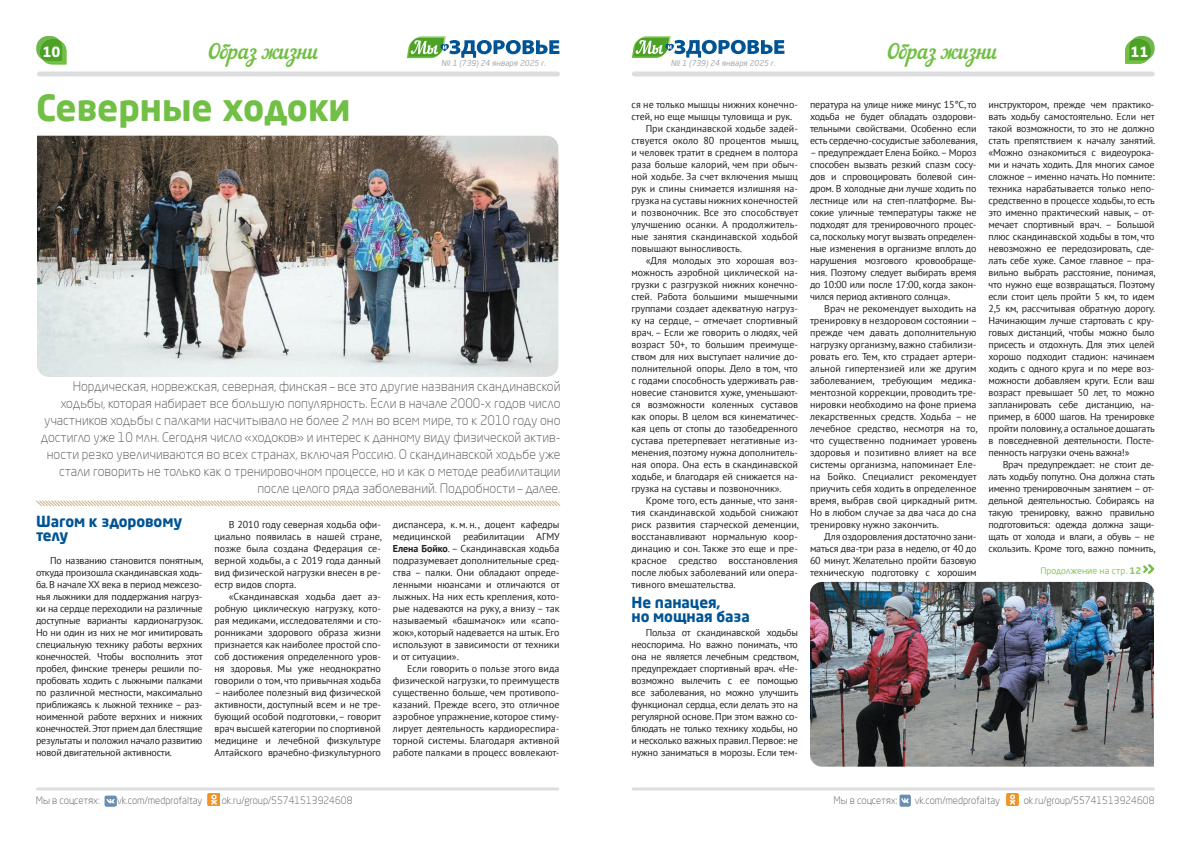
<style>
.page{position:relative;width:1191px;height:842px;background:#fff}
.page>*{position:absolute;margin:0;border:0;box-sizing:border-box;transform-origin:0 0}
.Заголовок_статьи{font:700 36px "Neo Sans Pro";color:#71bf44}
.Рубрика{font:21px "Nautilus Pompilius";color:#71bf44}
.Подзаголовок_в_тексте{font:700 15px/14px "Neo Sans Pro";letter-spacing:-.005em;color:#015494}
.t1{font:700 14px "Neo Sans Pro";color:#fff}
.Лид{font:300 13px/17px "Neo Sans Pro";color:#57585a;text-align:right}
.Основной_текст{font:10px/12px "PT Sans";letter-spacing:-.01em;color:#231f20;text-align:justify}
.t2{font:300 10px "Neo Sans Pro";color:#57585a}
.Врезка{font:9px "Neo Sans Pro";color:#8dc964}
.t3{font:8px "Neo Sans Pro";color:#a8a9ad}
.s1{font-weight:700}
</style>
<div class="page">
<div style="left:39px;top:72px;width:518px;height:5px;background:#dcdddf"></div>
<div style="left:634px;top:72px;width:518px;height:5px;background:#dcdddf"></div>
<hr style="left:37px;top:787px;width:521px;height:3px;background:#dcdddf">
<hr style="left:633px;top:787px;width:520px;height:3px;background:#dcdddf">
<svg style="left:407px;top:36px;width:152px;height:22px"></svg>
<svg style="left:632px;top:36px;width:152px;height:22px"></svg>
<svg style="left:105px;top:795px;width:11px;height:12px"></svg>
<svg style="left:208px;top:794px;width:12px;height:12px"></svg>
<svg style="left:899px;top:795px;width:11px;height:11px"></svg>
<svg style="left:1006px;top:793px;width:12px;height:13px"></svg>
<svg style="left:1125px;top:36px;width:29px;height:28px"></svg>
<svg style="left:36px;top:36px;width:30px;height:28px"></svg>
<svg style="left:1143px;top:564px;width:12px;height:10px"></svg>
<img style="left:37px;top:136px;width:521px;height:241px">
<svg style="left:36px;top:500px;width:525px;height:7px"></svg>
<img style="left:810px;top:582px;width:344px;height:185px">
<p class="Рубрика" style="left:207px;top:39px;width:113px">Образ жизни</p>
<p class="Рубрика" style="left:886px;top:39px;width:113px">Образ жизни</p>
<h3 class="t1" style="left:42px;top:42px;width:20px">10</h3>
<h3 class="t1" style="left:1130px;top:43px;width:20px">11</h3>
<p class="t3" style="left:441px;top:58px;width:107px">№ 1 (739) 24 января 2025 г.</p>
<p class="t3" style="left:671px;top:58px;width:107px">№ 1 (739) 24 января 2025 г.</p>
<p class="Заголовок_статьи" style="left:36px;top:84px;width:316px">Северные ходоки</p>
<p class="Лид" style="left:41px;top:377px;width:521px">Нордическая, норвежская, северная, финская – все это другие названия скандинавской ходьбы, которая набирает все большую популярность. Если в начале 2000-х годов число участников ходьбы с палками насчитывало не более 2 млн во всем мире, то к 2010 году оно достигло уже 10 млн. Сегодня число «ходоков» и интерес к данному виду физической актив&shy;ности резко увеличиваются во всех странах, включая Россию. О скандинавской ходьбе уже стали говорить не только как о тренировочном процессе, но и как о методе реабилитации после целого ряда заболеваний. Подробности – далее.</p>
<p class="Подзаголовок_в_тексте" style="left:36px;top:514px;width:148px">Шагом к здоровому телу</p>
<p class="Основной_текст" style="left:36px;top:554px;width:169px;text-indent:14px">По названию становится понятным, откуда произошла скандинавская ходь&shy;ба. В начале XX века в период межсезо&shy;нья лыжники для поддержания нагруз&shy;ки на сердце переходили на различные доступные варианты кардионагрузок.<br>Но ни один из них не мог имитировать специальную технику работы верхних конечностей. Чтобы восполнить этот пробел, финские тренеры решили по&shy;пробовать ходить с лыжными палками по различной местности, максимально приближаясь к лыжной технике – раз&shy;ноименной работе верхних и нижних конечностей. Этот прием дал блестящие результаты и положил начало развитию новой двигательной активности.</p>
<p class="Основной_текст" style="left:214px;top:518px;width:169px;text-indent:14px">В 2010 году северная ходьба офи&shy;циально появилась в нашей стране, позже была создана Федерация се&shy;верной ходьбы, а с 2019 года данный вид физической нагрузки внесен в ре&shy;естр видов спорта.</p>
<p class="Основной_текст" style="left:214px;top:590px;width:169px;text-indent:14px">«Скандинавская ходьба дает аэ&shy;робную циклическую нагрузку, кото&shy;рая медиками, исследователями и сто&shy;ронниками здорового образа жизни признается как наиболее простой спо&shy;соб достижения определенного уров&shy;ня здоровья. Мы уже неоднократно говорили о том, что привычная ходьба</p>
<p class="Основной_текст" style="left:214px;top:686px;width:168px">– наиболее полезный вид физической активности, доступный всем и не тре&shy;бующий особой подготовки,– говорит врач высшей категории по спортивной медицине и лечебной физкультуре Алтайского врачебно-физкультурного</p>
<p class="Основной_текст" style="left:393px;top:518px;width:168px">диспансера, к. м. н., доцент кафедры медицинской реабилитации АГМУ <span class="s1">Елена Бойко</span>. – Скандинавская ходьба подразумевает дополнительные сред&shy;ства – палки. Они обладают опреде&shy;ленными нюансами и отличаются от лыжных. На них есть крепления, кото&shy;рые надеваются на руку, а внизу – так называемый «башмачок» или «сапо&shy;жок», который надевается на штык. Его используют в зависимости от техники и от ситуации».</p>
<p class="Основной_текст" style="left:393px;top:662px;width:168px;text-indent:14px">Если говорить о пользе этого вида физической нагрузки, то преимуществ существенно больше, чем противопо&shy;казаний. Прежде всего, это отличное аэробное упражнение, которое стиму&shy;лирует деятельность кардиореспира&shy;торной системы. Благодаря активной работе палками в процесс вовлекают-</p>
<p class="Основной_текст" style="left:631px;top:98px;width:168px">ся не только мышцы нижних конечно&shy;стей, но еще мышцы туловища и рук.</p>
<p class="Основной_текст" style="left:631px;top:122px;width:169px;text-indent:14px">При скандинавской ходьбе задей&shy;ствуется около 80 процентов мышц, и человек тратит в среднем в полтора раза больше калорий, чем при обыч&shy;ной ходьбе. За счет включения мышц рук и спины снимается излишняя на&shy;грузка на суставы нижних конечностей и позвоночник. Все это способствует улучшению осанки. А продолжитель&shy;ные занятия скандинавской ходьбой повышают выносливость.</p>
<p class="Основной_текст" style="left:631px;top:254px;width:169px;text-indent:14px">«Для молодых это хорошая воз&shy;можность аэробной циклической на&shy;грузки с разгрузкой нижних конечно&shy;стей. Работа большими мышечными группами создает адекватную нагруз&shy;ку на сердце, – отмечает спортивный врач. – Если же говорить о людях, чей возраст 50+, то большим преимуще&shy;ством для них выступает наличие до&shy;полнительной опоры. Дело в том, что с годами способность удерживать рав&shy;новесие становится хуже, уменьшают&shy;ся возможности коленных суставов как опоры. В целом вся кинематичес&shy;кая цепь от стопы до тазобедренного сустава претерпевает негативные из&shy;менения, поэтому нужна дополнитель&shy;ная опора. Она есть в скандинавской ходьбе, и благодаря ей снижается на&shy;грузка на суставы и позвоночник».</p>
<p class="Основной_текст" style="left:631px;top:494px;width:169px;text-indent:14px">Кроме того, есть данные, что заня&shy;тия скандинавской ходьбой снижают риск развития старческой деменции, восстанавливают нормальную коор&shy;динацию и сон. Также это еще и пре&shy;красное средство восстановления после любых заболеваний или опера&shy;тивного вмешательства.</p>
<p class="Подзаголовок_в_тексте" style="left:631px;top:595px;width:120px">Не панацея,<br>но мощная база</p>
<p class="Основной_текст" style="left:631px;top:626px;width:169px;text-indent:14px">Польза от скандинавской ходьбы неоспорима. Но важно понимать, что она не является лечебным средством, предупреждает спортивный врач. «Не&shy;возможно вылечить с ее помощью все заболевания, но можно улучшить функционал сердца, если делать это на регулярной основе. При этом важно со&shy;блюдать не только технику ходьбы, но и несколько важных правил. Первое: не нужно заниматься в морозы. Если тем-</p>
<p class="Основной_текст" style="left:810px;top:98px;width:169px">пература на улице ниже минус 15°C, то ходьба не будет обладать оздорови&shy;тельными свойствами. Особенно если есть сердечно-сосудистые заболевания,</p>
<p class="Основной_текст" style="left:810px;top:146px;width:168px">– предупреждает Елена Бойко. – Мороз способен вызвать резкий спазм сосу&shy;дов и спровоцировать болевой син&shy;дром. В холодные дни лучше ходить по лестнице или на степ-платформе. Вы&shy;сокие уличные температуры также не подходят для тренировочного процес&shy;са, поскольку могут вызвать определен&shy;ные изменения в организме вплоть до нарушения мозгового кровообраще&shy;ния. Поэтому следует выбирать время до 10:00 или после 17:00, когда закон&shy;чился период активного солнца».</p>
<p class="Основной_текст" style="left:810px;top:302px;width:169px;text-indent:14px">Врач не рекомендует выходить на тренировку в нездоровом состоянии – прежде чем давать дополнительную нагрузку организму, важно стабилизи&shy;ровать его. Тем, кто страдает артери&shy;альной гипертензией или же другим заболеванием, требующим медика&shy;ментозной коррекции, проводить тре&shy;нировки необходимо на фоне приема лекарственных средств. Ходьба – не лечебное средство, несмотря на то, что существенно поднимает уровень здоровья и позитивно влияет на все системы организма, напоминает Еле&shy;на Бойко. Специалист рекомендует приучить себя ходить в определенное время, выбрав свой циркадный ритм.<br>Но в любом случае за два часа до сна тренировку нужно закончить.</p>
<p class="Основной_текст" style="left:810px;top:530px;width:168px;text-indent:14px">Для оздоровления достаточно зани&shy;маться два-три раза в неделю, от 40 до 60 минут. Желательно пройти базовую техническую подготовку с хорошим</p>
<p class="Основной_текст" style="left:988px;top:98px;width:168px">инструктором, прежде чем практико&shy;вать ходьбу самостоятельно. Если нет такой возможности, то это не должно стать препятствием к началу занятий. «Можно ознакомиться с видеоурока&shy;ми и начать ходить. Для многих самое сложное – именно начать. Но помните: техника нарабатывается только непо&shy;средственно в процессе ходьбы, то есть это именно практический навык, – от&shy;мечает спортивный врач. – Большой плюс скандинавской ходьбы в том, что невозможно ее передозировать, сде&shy;лать себе хуже. Самое главное – пра&shy;вильно выбрать расстояние, понимая, что нужно еще возвращаться. Поэтому если стоит цель пройти 5 км, то идем 2,5 км, рассчитывая обратную дорогу.<br>Начинающим лучше стартовать с кру&shy;говых дистанций, чтобы можно было присесть и отдохнуть. Для этих целей хорошо подходит стадион: начинаем ходить с одного круга и по мере воз&shy;можности добавляем круги. Если ваш возраст превышает 50 лет, то можно запланировать себе дистанцию, на&shy;пример, в 6000 шагов. На тренировке пройти половину, а остальное дошагать в повседневной деятельности. Посте&shy;пенность нагрузки очень важна!»</p>
<p class="Основной_текст" style="left:988px;top:458px;width:168px;text-indent:14px">Врач предупреждает: не стоит де&shy;лать ходьбу попутно. Она должна стать именно тренировочным занятием – от&shy;дельной деятельностью. Собираясь на такую тренировку, важно правильно подготовиться: одежда должна защи&shy;щать от холода и влаги, а обувь – не скользить. Кроме того, важно помнить,</p>
<p class="Врезка" style="left:1040px;top:565px;width:102px">Продолжение на стр. <span class="s1">12</span></p>
<p class="t2" style="left:36px;top:794px;width:66px">Мы в соцсетях:</p>
<p class="t2" style="left:117px;top:794px;width:87px">vk.com/medprofaltay</p>
<p class="t2" style="left:222px;top:794px;width:132px">ok.ru/group/55741513924608</p>
<p class="t2" style="left:833px;top:794px;width:66px">Мы в соцсетях:</p>
<p class="t2" style="left:914px;top:794px;width:87px">vk.com/medprofaltay</p>
<p class="t2" style="left:1023px;top:794px;width:132px">ok.ru/group/55741513924608</p>
</div>
